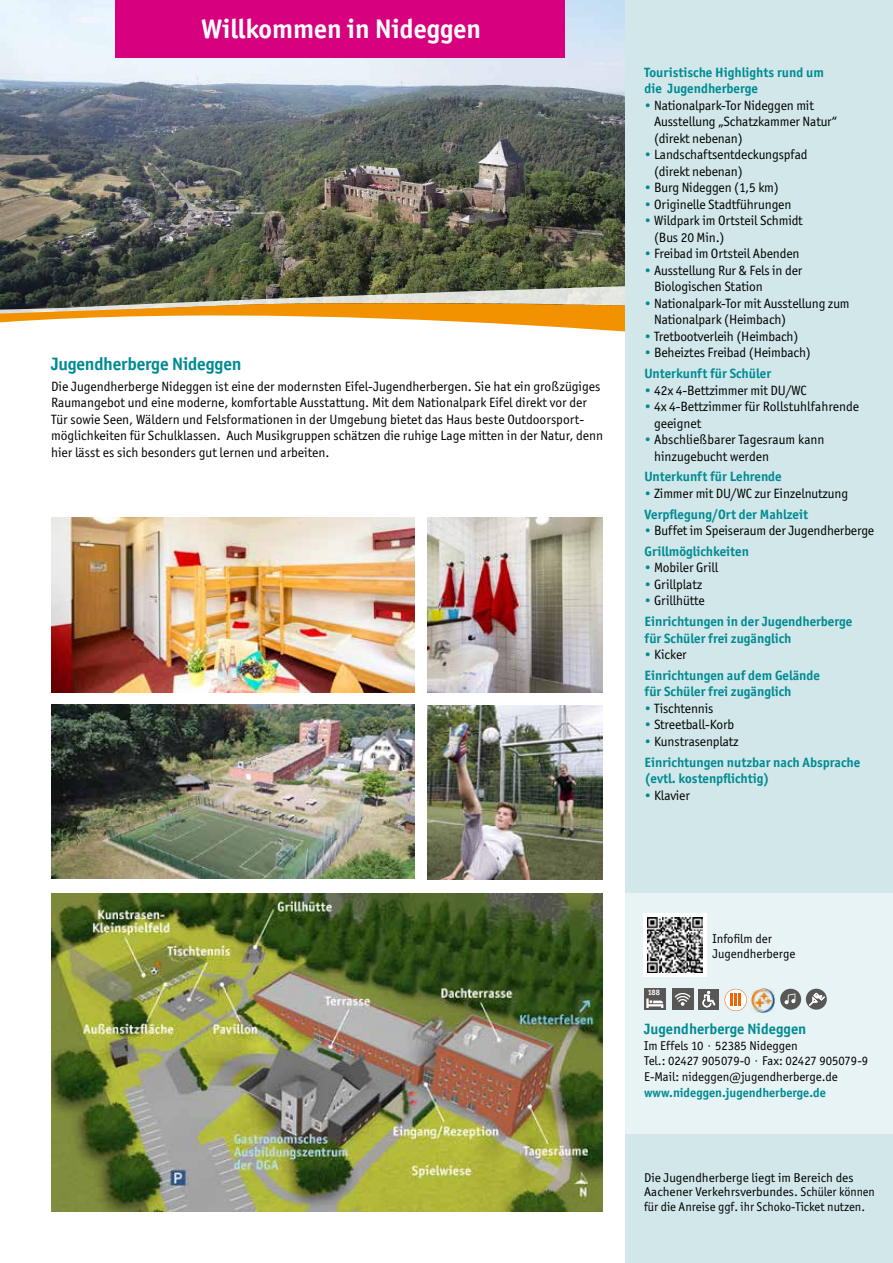
<style>
.page{position:relative;width:893px;height:1263px;background:#fff}
.page>*{position:absolute;margin:0;border:0;box-sizing:border-box;transform-origin:0 0}
.t1{font:700 27px "Officina Sans ITC Std";color:#fff}
.t2{font:700 18px "Officina Sans ITC Std";letter-spacing:-.015em;color:#008b92}
.t3{font:700 15px "Officina Sans ITC Std";color:#008b92}
.t4{font:13.5px/16.5px "Officina Sans ITC Std";letter-spacing:-.005em;color:#000}
.t5{font:700 13.5px/20.7px "Officina Sans ITC Std";color:#008b92}
.t6{font:12.75px/14.7px "Officina Sans ITC Std";color:#000}
.t7{font:700 12.75px "Officina Sans ITC Std";color:#008b92}
.t8{font:700 7.95px "Officina Sans ITC Std";color:#fff}
.s1{color:#008b92}
.s2{font-weight:700;color:#008b92}
.s3{font-weight:400}
.s4{font-weight:400;color:#000}
</style>
<div class="page">
<img style="left:0;top:0;width:625px;height:255px">
<svg style="left:0;top:255px;width:625px;height:40px;background:#505740"></svg>
<svg style="left:0;top:295px;width:625px;height:37px"></svg>
<div style="left:625px;top:0;width:268px;height:1263px;background:#d1e7ea"></div>
<div style="left:625px;top:893px;width:268px;height:241px;background:#e8f3f5"></div>
<img style="left:51px;top:893px;width:551px;height:318px">
<div style="left:115px;top:0;width:449px;height:57px;background:#d7007e"></div>
<img style="left:427px;top:705px;width:175px;height:175px">
<img style="left:51px;top:518px;width:363px;height:174px">
<img style="left:51px;top:704px;width:363px;height:175px">
<img style="left:427px;top:518px;width:175px;height:174px">
<div style="left:643px;top:913px;width:64px;height:64px;background:#fff"></div>
<img style="left:647px;top:917px;width:56px;height:55px">
<div style="left:672px;top:989px;width:21px;height:21px;background:#575756"></div>
<svg style="left:675px;top:993px;width:16px;height:13px"></svg>
<div style="left:644px;top:989px;width:22px;height:21px;background:#575756"></div>
<svg style="left:646px;top:998px;width:17px;height:10px"></svg>
<svg style="left:725px;top:989px;width:22px;height:22px"></svg>
<img style="left:751px;top:989px;width:24px;height:23px">
<div style="left:780px;top:989px;width:21px;height:21px;background:#575756;border-radius:50%"></div>
<svg style="left:784px;top:993px;width:11px;height:11px"></svg>
<div style="left:806px;top:989px;width:21px;height:21px;background:#575756;border-radius:50%"></div>
<svg style="left:809px;top:993px;width:16px;height:13px"></svg>
<div style="left:698px;top:989px;width:21px;height:21px;background:#575756"></div>
<svg style="left:702px;top:991px;width:13px;height:17px"></svg>
<h1 class="t1" style="left:201px;top:13px;width:281px">Willkommen in Nideggen</h1>
<h2 class="t2" style="left:51px;top:353px;width:192px">Jugendherberge Nideggen</h2>
<p class="t4" style="left:51px;top:378px;width:554px">Die Jugendherberge Nideggen ist eine der modernsten Eifel-Jugendherbergen. Sie hat ein großzügiges Raumangebot und eine moderne, komfortable Ausstattung. Mit dem Nationalpark Eifel direkt vor der Tür sowie Seen, Wäldern und Felsformationen in der Umgebung bietet das Haus beste Outdoorsport&shy;möglichkeiten für Schulklassen. Auch Musikgruppen schätzen die ruhige Lage mitten in der Natur, denn hier lässt es sich besonders gut lernen und arbeiten.</p>
<p class="t5" style="left:645px;top:64px;width:181px;line-height:16.5px">Touristische Highlights rund um die Jugendherberge</p>
<p class="t4" style="left:654px;top:97px;width:185px;text-indent:-10px"><span class="s1">•</span> Nationalpark-Tor Nideggen mit<br>Ausstellung „Schatzkammer Natur“ (direkt nebenan)</p>
<p class="t4" style="left:654px;top:147px;width:155px;text-indent:-10px"><span class="s1">•</span> Landschaftsentdeckungspfad (direkt nebenan)</p>
<p class="t4" style="left:645px;top:180px;width:136px"><span class="s1">•</span> Burg Nideggen (1,5 km)</p>
<p class="t4" style="left:645px;top:196px;width:148px"><span class="s1">•</span> Originelle Stadtführungen</p>
<p class="t4" style="left:654px;top:213px;width:150px;text-indent:-10px"><span class="s1">•</span> Wildpark im Ortsteil Schmidt (Bus 20 Min.)</p>
<p class="t4" style="left:645px;top:246px;width:156px"><span class="s1">•</span> Freibad im Ortsteil Abenden</p>
<p class="t4" style="left:654px;top:262px;width:150px;text-indent:-10px"><span class="s1">•</span> Ausstellung Rur &amp; Fels in der<br>Biologischen Station</p>
<p class="t4" style="left:654px;top:295px;width:197px;text-indent:-10px"><span class="s1">•</span> Nationalpark-Tor mit Ausstellung zum<br>Nationalpark (Heimbach)</p>
<p class="t4" style="left:645px;top:328px;width:155px"><span class="s1">•</span> Tretbootverleih (Heimbach)</p>
<p class="t4" style="left:645px;top:342px;width:168px;line-height:20.7px"><span class="s1">•</span> Beheiztes Freibad (Heimbach)<br><span class="s2">Unterkunft für Schüler</span></p>
<p class="t4" style="left:645px;top:382px;width:164px"><span class="s1">•</span> 42x 4-Bettzimmer mit DU/WC</p>
<p class="t4" style="left:654px;top:398px;width:206px;text-indent:-10px"><span class="s1">•</span> 4x 4-Bettzimmer für Rollstuhlfahrende geeignet</p>
<p class="t4" style="left:654px;top:431px;width:172px;text-indent:-10px"><span class="s1">•</span> Abschließbarer Tagesraum kann hinzugebucht werden</p>
<p class="t5" style="left:645px;top:466px;width:139px">Unterkunft für Lehrende</p>
<p class="t4" style="left:645px;top:483px;width:205px;line-height:20.7px"><span class="s1">•</span> Zimmer mit DU/WC zur Einzelnutzung<br><span class="s2">Verpflegung/Ort der Mahlzeit</span></p>
<p class="t4" style="left:645px;top:520px;width:231px;line-height:20.7px"><span class="s1">•</span> Buffet im Speiseraum der Jugendherberge<br><span class="s2">Grillmöglichkeiten</span></p>
<p class="t4" style="left:645px;top:559px;width:75px"><span class="s1">•</span> Mobiler Grill</p>
<p class="t4" style="left:645px;top:576px;width:59px"><span class="s1">•</span> Grillplatz</p>
<p class="t5" style="left:645px;top:590px;width:209px"><span class="s3">•</span> <span class="s4">Grillhütte<br></span>Einrichtungen in der Jugendherberge</p>
<p class="t5" style="left:645px;top:628px;width:148px">für Schüler frei zugänglich</p>
<p class="t5" style="left:645px;top:644px;width:177px"><span class="s3">•</span> <span class="s4">Kicker<br></span>Einrichtungen auf dem Gelände</p>
<p class="t5" style="left:645px;top:681px;width:148px">für Schüler frei zugänglich</p>
<p class="t4" style="left:645px;top:700px;width:70px"><span class="s1">•</span> Tischtennis</p>
<p class="t4" style="left:645px;top:716px;width:91px"><span class="s1">•</span> Streetball-Korb</p>
<p class="t5" style="left:645px;top:731px;width:217px"><span class="s3">•</span> <span class="s4">Kunstrasenplatz<br></span>Einrichtungen nutzbar nach Absprache</p>
<p class="t5" style="left:645px;top:768px;width:126px">(evtl. kostenpflichtig)</p>
<p class="t4" style="left:645px;top:787px;width:47px"><span class="s1">•</span> Klavier</p>
<p class="t8" style="left:648px;top:988px;width:14px">188</p>
<p class="t6" style="left:713px;top:931px;width:84px">Infofilm der<br>Jugendherberge</p>
<p class="t3" style="left:644px;top:1019px;width:164px">Jugendherberge Nideggen</p>
<p class="t6" style="left:644px;top:1037px;width:226px;line-height:15.8px">Im Effels 10 · 52385 Nideggen<br>Tel.: 02427 905079-0 · Fax: 02427 905079-9<br>E-Mail: nideggen@jugendherberge.de</p>
<p class="t7" style="left:644px;top:1085px;width:183px">www.nideggen.jugendherberge.de</p>
<p class="t6" style="left:644px;top:1170px;width:232px">Die Jugendherberge liegt im Bereich des<br>Aachener Verkehrsverbundes. Schüler können für die Anreise ggf. ihr Schoko-Ticket nutzen.</p>
</div>
